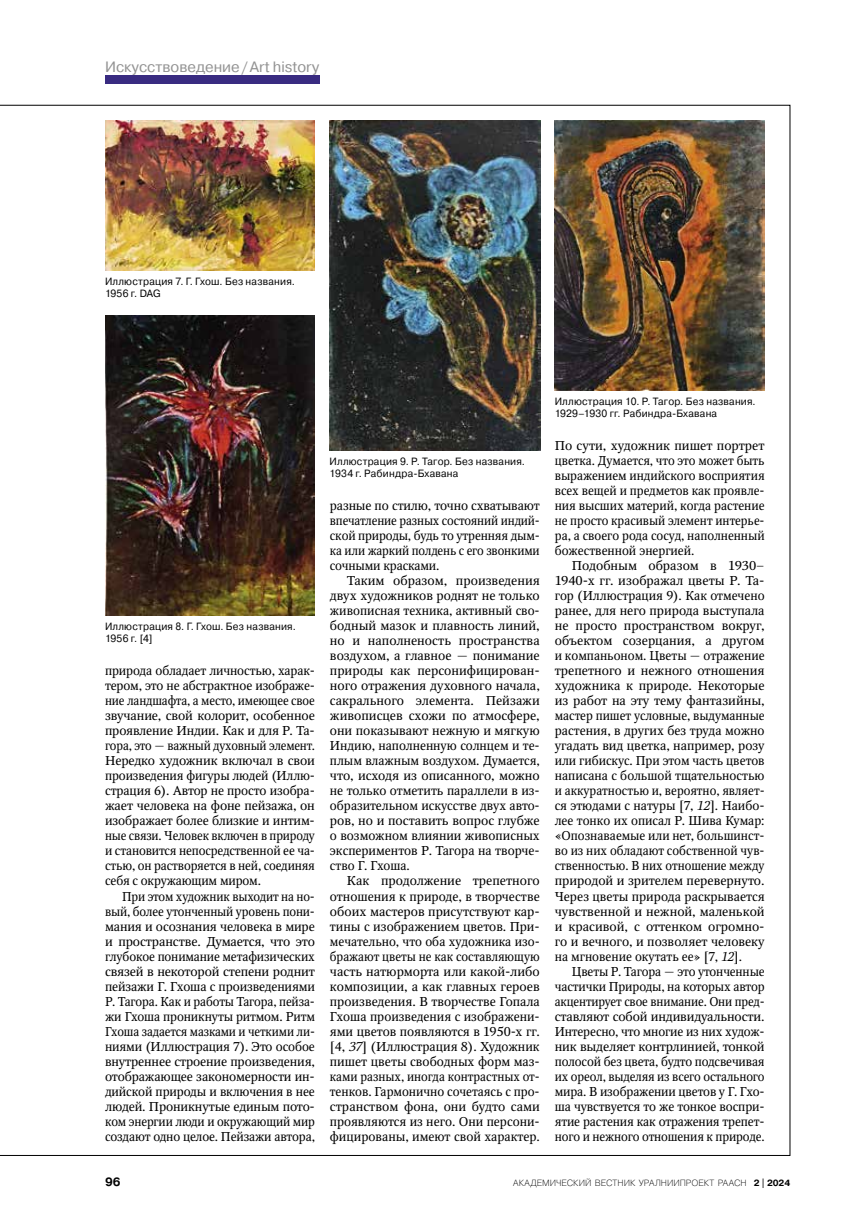
<style>
.page{position:relative;width:851px;height:1221px;background:#fff}
.page>*{position:absolute;margin:0;border:0;box-sizing:border-box;transform-origin:0 0}
.t1{font:15px "Pragmatica C";color:#939393}
.t2{font:12.75px/15px "Octava C";letter-spacing:-.01em;color:#000;text-align:justify;scale:1.05 1}
.t3{font:12.75px/15px "Octava C";letter-spacing:-.01em;color:#000;text-align:justify}
.t4{font:700 12px "Pragmatica C";color:#000}
.t5{font:10.5px/12px "Pragmatica C";letter-spacing:.02em;color:#000;scale:.96 1}
.t6{font:9px "Pragmatica Light C";letter-spacing:-.005em;color:#000}
.s1{font-style:italic}
.s2{font-family:"Pragmatica C";font-weight:700}
</style>
<div class="page">
<div style="left:105px;top:75px;width:214px;height:9px;background:#392b81"></div>
<img style="left:554px;top:120px;width:210px;height:270px">
<img style="left:105px;top:120px;width:210px;height:150px">
<img style="left:105px;top:315px;width:210px;height:300px">
<img style="left:329px;top:120px;width:211px;height:330px">
<p class="t1" style="left:105px;top:58px;width:215px">Искусствоведение / Art history</p>
<p class="t5" style="left:105px;top:276px;width:199px">Иллюстрация 7. Г. Гхош. Без названия.<br>1956 г. DAG</p>
<p class="t5" style="left:105px;top:621px;width:200px">Иллюстрация 8. Г. Гхош. Без названия.<br>1956 г. [4]</p>
<p class="t3" style="left:105px;top:663px;width:211px">природа обладает личностью, харак&shy;тером, это не абстрактное изображе&shy;ние ландшафта, а место, имеющее свое звучание, свой колорит, особенное проявление Индии. Как и для Р. Та&shy;гора, это — важный духовный элемент.<br>Нередко художник включал в свои произведения фигуры людей (Иллю&shy;страция 6). Автор не просто изобра&shy;жает человека на фоне пейзажа, он изображает более близкие и интим&shy;ные связи. Человек включен в природу и становится непосредственной ее ча&shy;стью, он растворяется в ней, соединяя себя с окружающим миром.</p>
<p class="t3" style="left:105px;top:888px;width:211px;text-indent:17px">При этом художник выходит на но&shy;вый, более утонченный уровень пони&shy;мания и осознания человека в мире и пространстве. Думается, что это глубокое понимание метафизических связей в некоторой степени роднит пейзажи Г. Гхоша с произведениями Р. Тагора. Как и работы Тагора, пейза&shy;жи Гхоша проникнуты ритмом. Ритм Гхоша задается мазками и четкими ли&shy;ниями (Иллюстрация 7). Это особое внутреннее строение произведения, отображающее закономерности ин&shy;дийской природы и включения в нее людей. Проникнутые единым пото&shy;ком энергии люди и окружающий мир создают одно целое. Пейзажи автора,</p>
<p class="t5" style="left:329px;top:456px;width:205px">Иллюстрация 9. Р. Тагор. Без названия.<br>1934 г. Рабиндра-Бхавана</p>
<p class="t3" style="left:330px;top:498px;width:211px">разные по стилю, точно схватывают впечатление разных состояний индий&shy;ской природы, будь то утренняя дым&shy;ка или жаркий полдень с его звонкими сочными красками.</p>
<p class="t2" style="left:330px;top:573px;width:201px;text-indent:17px">Таким образом, произведения двух художников роднят не только живописная техника, активный сво&shy;бодный мазок и плавность линий, но и наполненость пространства воздухом, а главное — понимание природы как персонифицирован&shy;ного отражения духовного начала, сакрального элемента. Пейзажи живописцев схожи по атмосфере, они показывают нежную и мягкую Индию, наполненную солнцем и те&shy;плым влажным воздухом. Думается, что, исходя из описанного, можно не только отметить параллели в из&shy;образительном искусстве двух авто&shy;ров, но и поставить вопрос глубже о возможном влиянии живописных экспериментов Р. Тагора на творче&shy;ство Г. Гхоша.</p>
<p class="t2" style="left:330px;top:873px;width:201px;text-indent:17px">Как продолжение трепетного отношения к природе, в творчестве обоих мастеров присутствуют кар&shy;тины с изображением цветов. При&shy;мечательно, что оба художника изо&shy;бражают цветы не как составляющую часть натюрморта или какой‑либо композиции, а как главных героев произведения. В творчестве Гопала Гхоша произведения с изображени&shy;ями цветов появляются в 1950‑х гг. [4, <span class="s1">37</span>] (Иллюстрация 8). Художник пишет цветы свободных форм маз&shy;ками разных, иногда контрастных от&shy;тенков. Гармонично сочетаясь с про&shy;странством фона, они будто сами проявляются из него. Они персони&shy;фицированы, имеют свой характер.</p>
<p class="t5" style="left:554px;top:396px;width:211px">Иллюстрация 10. Р. Тагор. Без названия.<br>1929–1930 гг. Рабиндра-Бхавана</p>
<p class="t2" style="left:554px;top:438px;width:201px">По сути, художник пишет портрет цветка. Думается, что это может быть выражением индийского восприятия всех вещей и предметов как проявле&shy;ния высших материй, когда растение не просто красивый элемент интерье&shy;ра, а своего рода сосуд, наполненный божественной энергией.</p>
<p class="t2" style="left:554px;top:558px;width:201px;text-indent:17px">Подобным образом в 1930– 1940‑х гг. изображал цветы Р. Та&shy;гор (Иллюстрация 9). Как отмечено ранее, для него природа выступала не просто пространством вокруг, объектом созерцания, а другом и компаньоном. Цветы — отражение трепетного и нежного отношения художника к природе. Некоторые из работ на эту тему фантазийны, мастер пишет условные, выдуманные растения, в других без труда можно угадать вид цветка, например, розу или гибискус. При этом часть цветов написана с большой тщательностью и аккуратностью и, вероятно, являет&shy;ся этюдами с натуры [7, <span class="s1">12</span>]. Наибо&shy;лее тонко их описал Р. Шива Кумар: «Опознаваемые или нет, большинст&shy;во из них обладают собственной чув&shy;ственностью. В них отношение между природой и зрителем перевернуто.<br>Через цветы природа раскрывается чувственной и нежной, маленькой и красивой, с оттенком огромно&shy;го и вечного, и позволяет человеку на мгновение окутать ее» [7, <span class="s1">12</span>].</p>
<p class="t3" style="left:554px;top:963px;width:211px;text-indent:17px">Цветы Р. Тагора — это утонченные частички Природы, на которых автор акцентирует свое внимание. Они пред&shy;ставляют собой индивидуальности.<br>Интересно, что многие из них худож&shy;ник выделяет контрлинией, тонкой полосой без цвета, будто подсвечивая их ореол, выделяя из всего остального мира. В изображении цветов у Г. Гхо&shy;ша чувствуется то же тонкое воспри&shy;ятие растения как отражения трепет&shy;ного и нежного отношения к природе.</p>
<p class="t4" style="left:105px;top:1174px;width:17px">96</p>
<p class="t6" style="left:513px;top:1177px;width:278px">АКАДЕМИЧЕСКИЙ ВЕСТНИК УРАЛНИИПРОЕКТ РААСН <span class="s2">2 | 2024</span></p>
</div>
